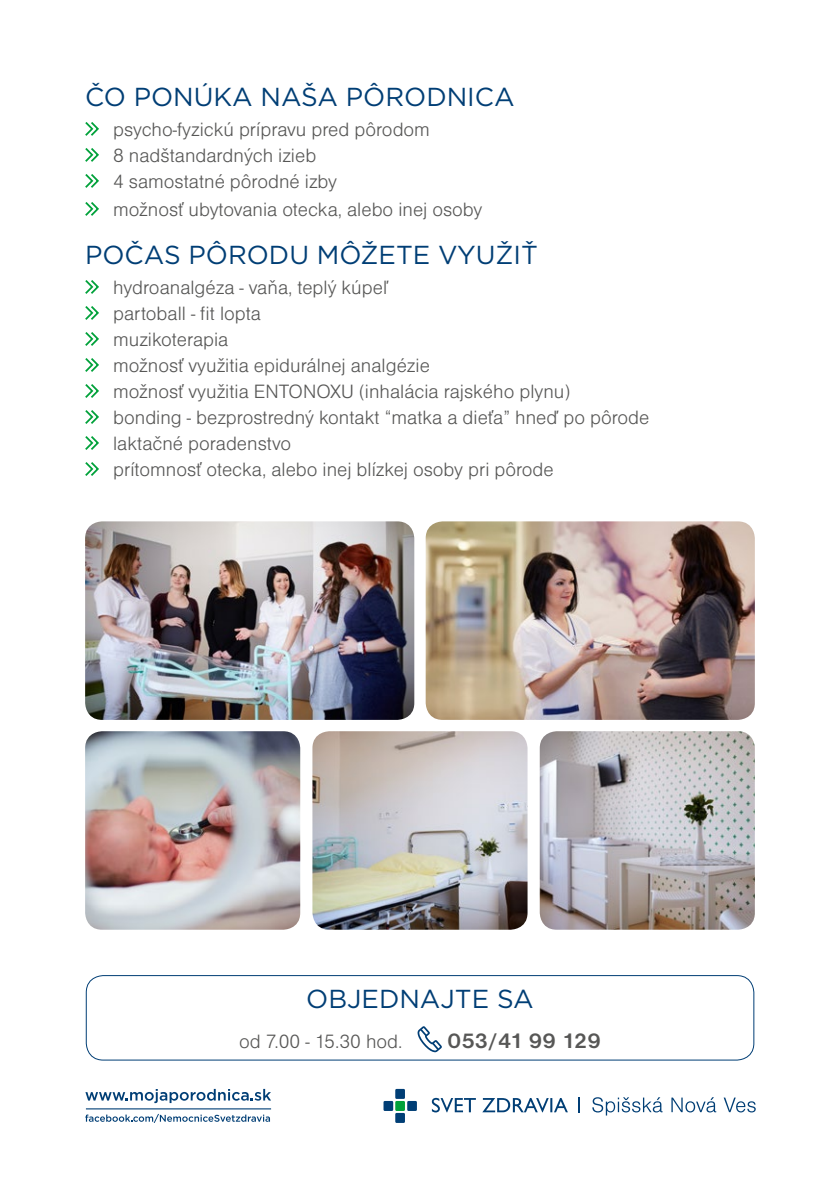
<style>
.page{position:relative;width:840px;height:1191px;background:#fff}
.page>*{position:absolute;margin:0;border:0;box-sizing:border-box;transform-origin:0 0}
.t1{font:26px "Gotham";color:#003e75}
.t2{font:700 22px "Nimbus Sans DOT";color:#575756}
.t3{font:20px/26px "Nimbus Sans DOT Ligh";color:#575756}
</style>
<div class="page">
<svg style="left:85px;top:122px;width:14px;height:14px"></svg>
<svg style="left:85px;top:148px;width:14px;height:14px"></svg>
<svg style="left:85px;top:174px;width:14px;height:14px"></svg>
<svg style="left:85px;top:202px;width:14px;height:14px"></svg>
<svg style="left:85px;top:280px;width:14px;height:14px"></svg>
<svg style="left:85px;top:306px;width:14px;height:14px"></svg>
<svg style="left:85px;top:332px;width:14px;height:14px"></svg>
<svg style="left:85px;top:358px;width:14px;height:14px"></svg>
<svg style="left:85px;top:384px;width:14px;height:14px"></svg>
<svg style="left:85px;top:410px;width:14px;height:14px"></svg>
<svg style="left:85px;top:436px;width:14px;height:14px"></svg>
<svg style="left:85px;top:462px;width:14px;height:14px"></svg>
<svg style="left:85px;top:1089px;width:186px;height:14px"></svg>
<svg style="left:85px;top:1114px;width:185px;height:9px"></svg>
<hr style="left:86px;top:1108px;width:185px;height:1px;background:#003e75">
<svg style="left:578px;top:1097px;width:1px;height:15px"></svg>
<svg style="left:431px;top:1097px;width:136px;height:15px"></svg>
<div style="left:395px;top:1089px;width:10px;height:10px;background:#003e75"></div>
<div style="left:395px;top:1101px;width:10px;height:10px;background:#00a13a"></div>
<div style="left:407px;top:1101px;width:9px;height:10px;background:#003e75"></div>
<div style="left:383px;top:1101px;width:10px;height:10px;background:#003e75"></div>
<div style="left:395px;top:1113px;width:10px;height:10px;background:#003e75"></div>
<svg style="left:592px;top:1097px;width:163px;height:18px"></svg>
<svg style="left:417px;top:1026px;width:24px;height:26px"></svg>
<div style="left:86px;top:975px;width:668px;height:85px;border:1px solid #003e75;border-radius:17px"></div>
<img style="left:85px;top:731px;width:215px;height:198px">
<img style="left:312px;top:731px;width:215px;height:198px">
<img style="left:539px;top:731px;width:215px;height:198px">
<img style="left:85px;top:521px;width:329px;height:199px">
<img style="left:425px;top:521px;width:329px;height:199px">
<h1 class="t1" style="left:85px;top:80px;width:431px">ČO PONÚKA NAŠA PÔRODNICA</h1>
<p class="t3" style="left:113px;top:116px;width:318px">psycho-fyzickú prípravu pred pôrodom<br>8 nadštandardných izieb<br>4 samostatné pôrodné izby</p>
<p class="t3" style="left:113px;top:196px;width:370px">možnosť ubytovania otecka, alebo inej osoby</p>
<h1 class="t1" style="left:85px;top:238px;width:454px">POČAS PÔRODU MÔŽETE VYUŽIŤ</h1>
<p class="t3" style="left:113px;top:274px;width:537px">hydroanalgéza - vaňa, teplý kúpeľ<br>partoball - fit lopta<br>muzikoterapia<br>možnosť využitia epidurálnej analgézie<br>možnosť využitia ENTONOXU (inhalácia rajského plynu)<br>bonding - bezprostredný kontakt “matka a dieťa” hneď po pôrode laktačné poradenstvo<br>prítomnosť otecka, alebo inej blízkej osoby pri pôrode</p>
<h1 class="t1" style="left:306px;top:982px;width:229px">OBJEDNAJTE SA</h1>
<p class="t3" style="left:239px;top:1029px;width:165px">od 7.00 - 15.30 hod.</p>
<p class="t2" style="left:447px;top:1028px;width:155px">053/41 99 129</p>
</div>
